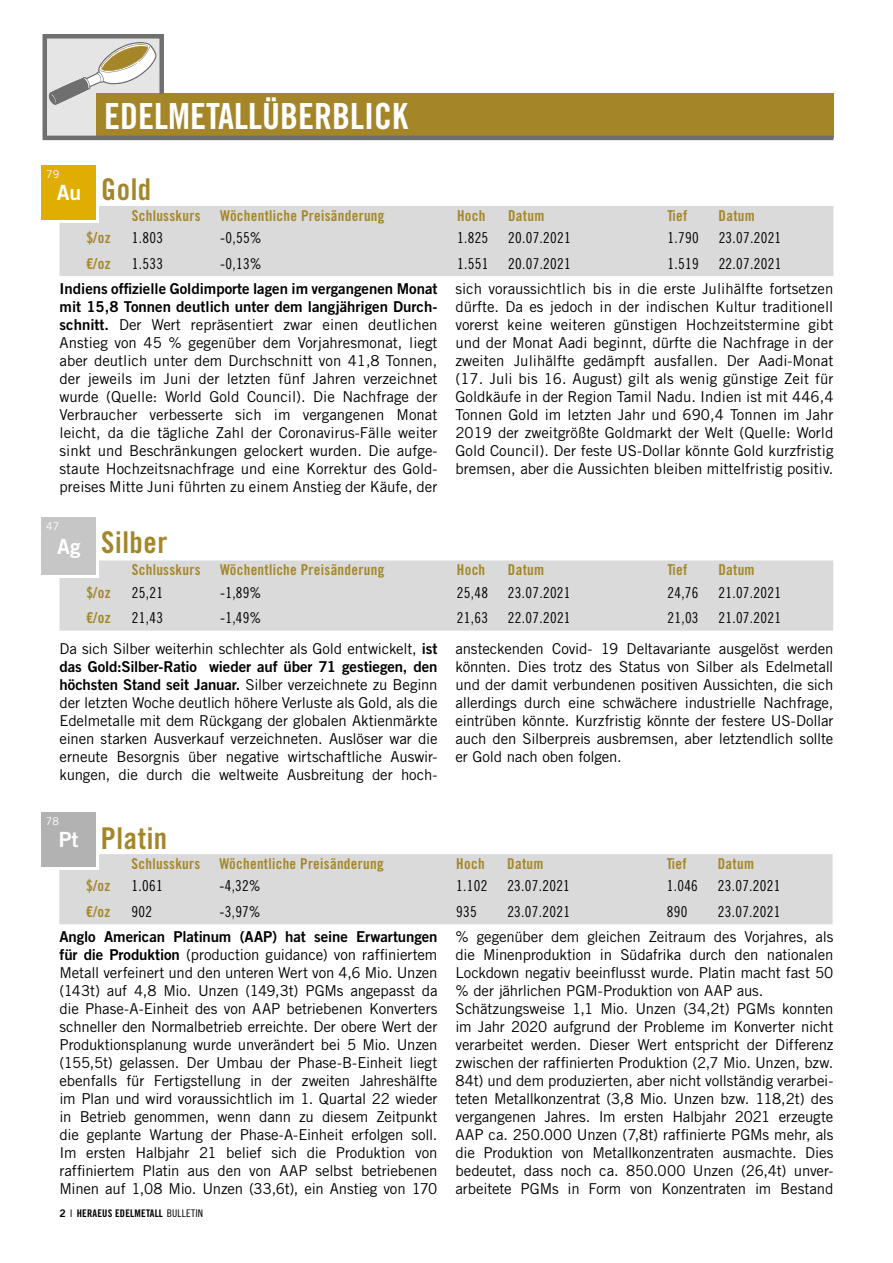
<style>
.page{position:relative;width:893px;height:1263px;background:#fff}
.page>*{position:absolute;margin:0;border:0;box-sizing:border-box;transform-origin:0 0}
.t1{font:36px "Trade Gothic LT Pro Bd Cn 20";color:#fff}
.t2{font:30px "Trade Gothic LT Pro Bd Cn 20";letter-spacing:.02em;color:#a48629}
.t3{font:21px "Trade Gothic LT Pro Bd 2";color:#fff}
.t4{font:15px/18px "Trade Gothic LT Pro";letter-spacing:-.01em;color:#000;text-align:justify}
.t5{font:15px "Trade Gothic LT Pro Cn 18";letter-spacing:.02em;color:#000}
.t6{font:15px/18px "Trade Gothic LT Pro Bd 2";color:#000}
.t7{font:15px "Trade Gothic LT Pro Bd Cn 20";letter-spacing:.02em;color:#a48629}
.t8{font:10.8px "Trade Gothic LT Pro";color:#fff}
.t9{font:10.5px "Trade Gothic LT Pro Bd Cn 20";letter-spacing:.02em;color:#000}
.s1{font-family:"Trade Gothic LT Pro Bd 2"}
.s2{font-family:"Trade Gothic LT Pro"}
.s3{font-family:"Trade Gothic LT Pro Cn 18"}
</style>
<div class="page">
<div style="left:60px;top:560px;width:773px;height:71px;background:#dadada"></div>
<div style="left:60px;top:206px;width:773px;height:70px;background:#dadada"></div>
<div style="left:45px;top:168px;width:54px;height:54px;background:#fff"></div>
<div style="left:42px;top:165px;width:54px;height:55px;background:#e0ae00"></div>
<div style="left:45px;top:520px;width:54px;height:58px;background:#fff"></div>
<div style="left:42px;top:517px;width:54px;height:58px;background:#c6c6c6"></div>
<svg style="left:42px;top:34px;width:792px;height:107px"></svg>
<div style="left:59px;top:854px;width:774px;height:70px;background:#dadada"></div>
<div style="left:44px;top:815px;width:55px;height:54px;background:#fff"></div>
<div style="left:41px;top:812px;width:55px;height:55px;background:#b3b2b2"></div>
<h1 class="t1" style="left:104px;top:94px;width:305px">EDELMETALLÜBERBLICK</h1>
<p class="t8" style="left:46px;top:167px;width:15px">79</p>
<h3 class="t3" style="left:57px;top:180px;width:26px">Au</h3>
<h2 class="t2" style="left:101px;top:172px;width:52px">Gold</h2>
<p class="t7" style="left:132px;top:206px;width:70px">Schlusskurs</p>
<p class="t7" style="left:220px;top:206px;width:166px">Wöchentliche Preisänderung</p>
<p class="t7" style="left:457px;top:206px;width:30px">Hoch</p>
<p class="t7" style="left:508px;top:206px;width:38px">Datum</p>
<p class="t7" style="left:668px;top:206px;width:21px">Tief</p>
<p class="t7" style="left:719px;top:206px;width:38px">Datum</p>
<p class="t7" style="left:86px;top:229px;width:26px">$/oz</p>
<p class="t5" style="left:132px;top:229px;width:33px">1.803</p>
<p class="t5" style="left:220px;top:229px;width:43px">-0,55%</p>
<p class="t5" style="left:457px;top:229px;width:33px">1.825</p>
<p class="t5" style="left:508px;top:229px;width:64px">20.07.2021</p>
<p class="t5" style="left:668px;top:229px;width:33px">1.790</p>
<p class="t5" style="left:719px;top:229px;width:64px">23.07.2021</p>
<p class="t7" style="left:86px;top:254px;width:26px">€/oz</p>
<p class="t5" style="left:132px;top:254px;width:33px">1.533</p>
<p class="t5" style="left:220px;top:254px;width:43px">-0,13%</p>
<p class="t5" style="left:457px;top:254px;width:33px">1.551</p>
<p class="t5" style="left:508px;top:254px;width:64px">20.07.2021</p>
<p class="t5" style="left:668px;top:254px;width:33px">1.519</p>
<p class="t5" style="left:719px;top:254px;width:64px">22.07.2021</p>
<p class="t6" style="left:60px;top:279px;width:379px">Indiens offizielle Goldimporte lagen im vergangenen Monat mit 15,8 Tonnen deutlich unter dem langjährigen Durch-</p>
<p class="t4" style="left:60px;top:315px;width:379px"><span class="s1">schnitt.</span> Der Wert repräsentiert zwar einen deutlichen Anstieg von 45 % gegenüber dem Vorjahresmonat, liegt aber deutlich unter dem Durchschnitt von 41,8 Tonnen, der jeweils im Juni der letzten fünf Jahren verzeichnet wurde (Quelle: World Gold Council). Die Nachfrage der Verbraucher verbesserte sich im vergangenen Monat leicht, da die tägliche Zahl der Coronavirus-Fälle weiter sinkt und Beschränkungen gelockert wurden. Die aufge&shy;staute Hochzeitsnachfrage und eine Korrektur des Gold&shy;preises Mitte Juni führten zu einem Anstieg der Käufe, der</p>
<p class="t8" style="left:46px;top:520px;width:15px">47</p>
<h3 class="t3" style="left:57px;top:533px;width:25px">Ag</h3>
<h2 class="t2" style="left:101px;top:524px;width:68px">Silber</h2>
<p class="t4" style="left:455px;top:279px;width:379px">sich voraussichtlich bis in die erste Julihälfte fortsetzen dürfte. Da es jedoch in der indischen Kultur traditionell vorerst keine weiteren günstigen Hochzeitstermine gibt und der Monat Aadi beginnt, dürfte die Nachfrage in der zweiten Julihälfte gedämpft ausfallen. Der Aadi-Monat (17. Juli bis 16. August) gilt als wenig günstige Zeit für Goldkäufe in der Region Tamil Nadu. Indien ist mit 446,4<br>Tonnen Gold im letzten Jahr und 690,4 Tonnen im Jahr 2019 der zweitgrößte Goldmarkt der Welt (Quelle: World Gold Council). Der feste US-Dollar könnte Gold kurzfristig bremsen, aber die Aussichten bleiben mittelfristig positiv.</p>
<p class="t7" style="left:132px;top:561px;width:70px">Schlusskurs</p>
<p class="t7" style="left:220px;top:561px;width:166px">Wöchentliche Preisänderung</p>
<p class="t7" style="left:457px;top:561px;width:30px">Hoch</p>
<p class="t7" style="left:508px;top:561px;width:38px">Datum</p>
<p class="t7" style="left:667px;top:561px;width:21px">Tief</p>
<p class="t7" style="left:718px;top:561px;width:38px">Datum</p>
<p class="t7" style="left:86px;top:583px;width:26px">$/oz</p>
<p class="t5" style="left:132px;top:583px;width:33px">25,21</p>
<p class="t5" style="left:220px;top:583px;width:43px">-1,89%</p>
<p class="t5" style="left:457px;top:583px;width:33px">25,48</p>
<p class="t5" style="left:508px;top:583px;width:64px">23.07.2021</p>
<p class="t5" style="left:667px;top:583px;width:33px">24,76</p>
<p class="t5" style="left:718px;top:583px;width:64px">21.07.2021</p>
<p class="t7" style="left:86px;top:609px;width:26px">€/oz</p>
<p class="t5" style="left:132px;top:609px;width:33px">21,43</p>
<p class="t5" style="left:220px;top:609px;width:43px">-1,49%</p>
<p class="t5" style="left:457px;top:609px;width:33px">21,63</p>
<p class="t5" style="left:508px;top:609px;width:64px">22.07.2021</p>
<p class="t5" style="left:667px;top:609px;width:33px">21,03</p>
<p class="t5" style="left:718px;top:609px;width:64px">21.07.2021</p>
<p class="t4" style="left:60px;top:639px;width:379px">Da sich Silber weiterhin schlechter als Gold entwickelt, <span class="s1">ist</span></p>
<p class="t6" style="left:60px;top:657px;width:379px">das Gold:Silber-Ratio wieder auf über 71 gestiegen, den</p>
<p class="t4" style="left:60px;top:675px;width:379px"><span class="s1">höchsten Stand seit Januar.</span> Silber verzeichnete zu Beginn der letzten Woche deutlich höhere Verluste als Gold, als die Edelmetalle mit dem Rückgang der globalen Aktienmärkte einen starken Ausverkauf verzeichneten. Auslöser war die erneute Besorgnis über negative wirtschaftliche Auswir&shy;kungen, die durch die weltweite Ausbreitung der hoch-</p>
<p class="t8" style="left:46px;top:815px;width:15px">78</p>
<h3 class="t3" style="left:59px;top:827px;width:21px">Pt</h3>
<h2 class="t2" style="left:101px;top:820px;width:68px">Platin</h2>
<p class="t4" style="left:455px;top:639px;width:379px">ansteckenden Covid- 19 Deltavariante ausgelöst werden könnten. Dies trotz des Status von Silber als Edelmetall und der damit verbundenen positiven Aussichten, die sich allerdings durch eine schwächere industrielle Nachfrage, eintrüben könnte. Kurzfristig könnte der festere US-Dollar auch den Silberpreis ausbremsen, aber letztendlich sollte er Gold nach oben folgen.</p>
<p class="t7" style="left:132px;top:855px;width:70px">Schlusskurs</p>
<p class="t7" style="left:219px;top:855px;width:166px">Wöchentliche Preisänderung</p>
<p class="t7" style="left:456px;top:855px;width:30px">Hoch</p>
<p class="t7" style="left:507px;top:855px;width:38px">Datum</p>
<p class="t7" style="left:667px;top:855px;width:21px">Tief</p>
<p class="t7" style="left:718px;top:855px;width:38px">Datum</p>
<p class="t7" style="left:86px;top:877px;width:26px">$/oz</p>
<p class="t5" style="left:132px;top:877px;width:33px">1.061</p>
<p class="t5" style="left:219px;top:877px;width:43px">-4,32%</p>
<p class="t5" style="left:456px;top:877px;width:33px">1.102</p>
<p class="t5" style="left:507px;top:877px;width:64px">23.07.2021</p>
<p class="t5" style="left:667px;top:877px;width:33px">1.046</p>
<p class="t5" style="left:718px;top:877px;width:64px">23.07.2021</p>
<p class="t7" style="left:86px;top:902px;width:26px">€/oz</p>
<p class="t5" style="left:132px;top:903px;width:22px">902</p>
<p class="t5" style="left:219px;top:903px;width:43px">-3,97%</p>
<p class="t5" style="left:456px;top:903px;width:22px">935</p>
<p class="t5" style="left:507px;top:903px;width:64px">23.07.2021</p>
<p class="t5" style="left:667px;top:903px;width:22px">890</p>
<p class="t5" style="left:718px;top:903px;width:64px">23.07.2021</p>
<p class="t6" style="left:60px;top:927px;width:379px">Anglo American Platinum (AAP) hat seine Erwartungen</p>
<p class="t4" style="left:60px;top:945px;width:379px"><span class="s1">für die Produktion</span> (production guidance) von raffiniertem Metall verfeinert und den unteren Wert von 4,6 Mio. Unzen (143t) auf 4,8 Mio. Unzen (149,3t) PGMs angepasst da die Phase-A-Einheit des von AAP betriebenen Konverters schneller den Normalbetrieb erreichte. Der obere Wert der Produktionsplanung wurde unverändert bei 5 Mio. Unzen (155,5t) gelassen. Der Umbau der Phase-B-Einheit liegt ebenfalls für Fertigstellung in der zweiten Jahreshälfte im Plan und wird voraussichtlich im 1. Quartal 22 wieder in Betrieb genommen, wenn dann zu diesem Zeitpunkt die geplante Wartung der Phase-A-Einheit erfolgen soll.<br>Im ersten Halbjahr 21 belief sich die Produktion von raffiniertem Platin aus den von AAP selbst betriebenen Minen auf 1,08 Mio. Unzen (33,6t), ein Anstieg von 170</p>
<p class="t9" style="left:60px;top:1207px;width:145px"><span class="s1">2</span> <span class="s2">I</span> HERAEUS EDELMETALL <span class="s3">BULLETIN</span></p>
<p class="t4" style="left:455px;top:927px;width:379px;text-align:left">% gegenüber dem gleichen Zeitraum des Vorjahres, als die Minenproduktion in Südafrika durch den nationalen Lockdown negativ beeinflusst wurde. Platin macht fast 50 % der jährlichen PGM-Produktion von AAP aus.<br>Schätzungsweise 1,1 Mio. Unzen (34,2t) PGMs konnten im Jahr 2020 aufgrund der Probleme im Konverter nicht verarbeitet werden. Dieser Wert entspricht der Differenz zwischen der raffinierten Produktion (2,7 Mio. Unzen, bzw.<br>84t) und dem produzierten, aber nicht vollständig verarbei&shy;teten Metallkonzentrat (3,8 Mio. Unzen bzw. 118,2t) des vergangenen Jahres. Im ersten Halbjahr 2021 erzeugte AAP ca. 250.000 Unzen (7,8t) raffinierte PGMs mehr, als die Produktion von Metallkonzentraten ausmachte. Dies bedeutet, dass noch ca. 850.000 Unzen (26,4t) unver&shy;arbeitete PGMs in Form von Konzentraten im Bestand</p>
</div>
